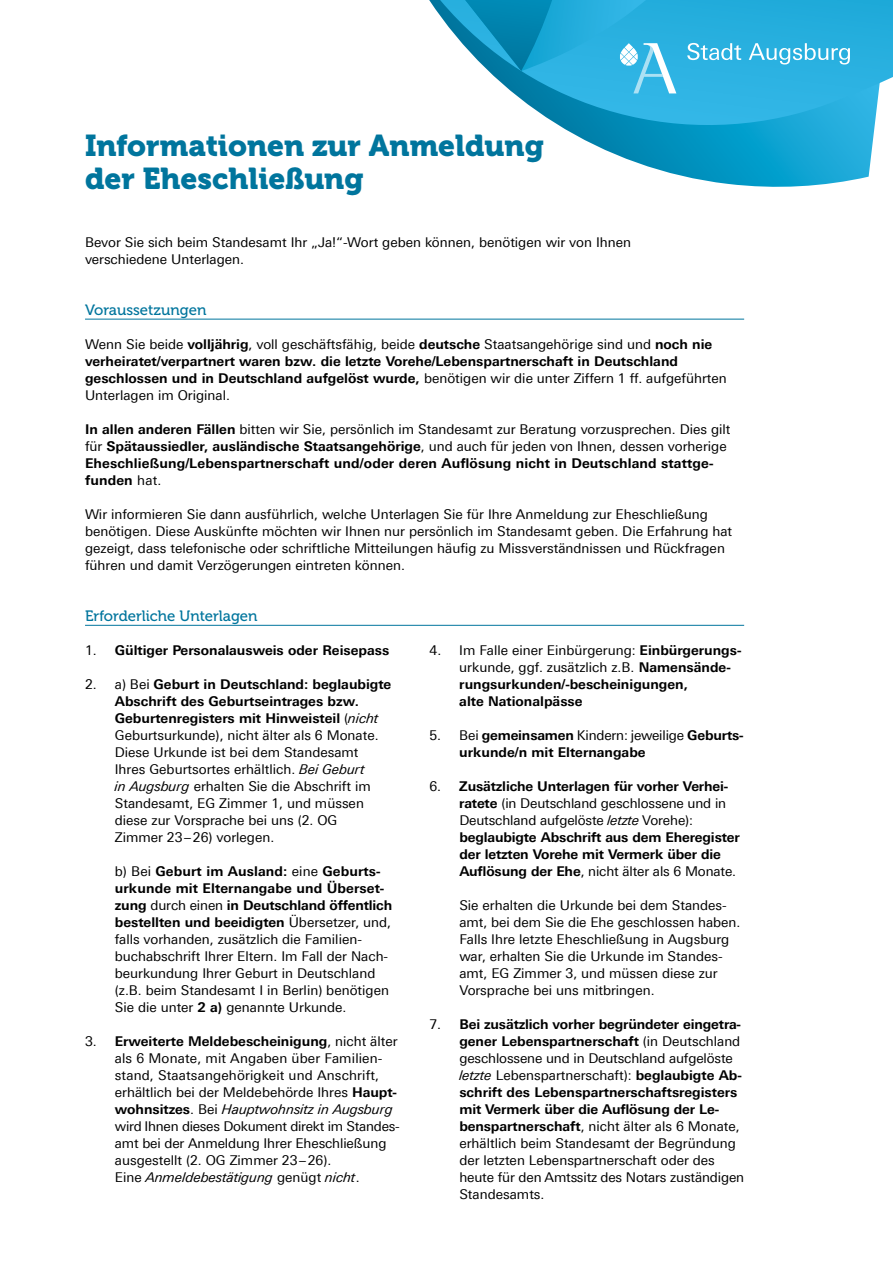
<style>
.page{position:relative;width:893px;height:1263px;background:#fff}
.page>*{position:absolute;margin:0;border:0;box-sizing:border-box;transform-origin:0 0}
.t1{font:30px/33px "Museo 900";color:#00759d}
.t2{font:15px "Museo 500";color:#00759d}
.t3{font:13.5px/17px "Univers For Augsburg";color:#000}
.t4{font:700 13.5px/17px "Univers For Augsburg";color:#000}
.s1{font-weight:400}
.s2{font-weight:700}
.s3{font-style:italic}
.s4{font-weight:400;font-style:italic}
</style>
<div class="page">
<svg style="left:429px;top:0;width:443px;height:187px"></svg>
<svg style="left:440px;top:0;width:453px;height:152px"></svg>
<hr style="left:85px;top:319px;width:659px;height:1px;background:#00759d">
<hr style="left:85px;top:625px;width:659px;height:1px;background:#00759d">
<svg style="left:687px;top:43px;width:54px;height:17px"></svg>
<svg style="left:749px;top:43px;width:101px;height:21px;background:#5cc2e6"></svg>
<svg style="left:465px;top:0;width:211px;height:93px;background:#32abd5"></svg>
<h1 class="t1" style="left:85px;top:129px;width:460px">Informationen zur Anmeldung der Eheschließung</h1>
<p class="t3" style="left:85px;top:233px;width:548px">Bevor Sie sich beim Standesamt Ihr „Ja!“-Wort geben können, benötigen wir von Ihnen verschiedene Unterlagen.</p>
<p class="t2" style="left:85px;top:301px;width:123px">Voraussetzungen</p>
<p class="t4" style="left:85px;top:335px;width:643px"><span class="s1">Wenn Sie beide</span> volljährig<span class="s1">, voll geschäftsfähig, beide</span> deutsche <span class="s1">Staatsangehörige sind und</span> noch nie verheiratet/verpartnert waren bzw. die letzte Vorehe/Lebenspartnerschaft in Deutschland geschlossen und in Deutschland aufgelöst wurde, <span class="s1">benötigen wir die unter Ziffern 1 ff. aufgeführten Unterlagen im Original.</span></p>
<p class="t4" style="left:85px;top:420px;width:647px">In allen anderen Fällen <span class="s1">bitten wir Sie, persönlich im Standesamt zur Beratung vorzusprechen. Dies gilt für</span> Spätaussiedler, ausländische Staatsangehörige<span class="s1">, und auch für jeden von Ihnen, dessen vorherige </span>Eheschließung/Lebenspartnerschaft und/oder deren Auflösung nicht in Deutschland stattge&shy;funden <span class="s1">hat.</span></p>
<p class="t3" style="left:85px;top:506px;width:649px">Wir informieren Sie dann ausführlich, welche Unterlagen Sie für Ihre Anmeldung zur Eheschließung benötigen. Diese Auskünfte möchten wir Ihnen nur persönlich im Standesamt geben. Die Erfahrung hat gezeigt, dass telefonische oder schriftliche Mitteilungen häufig zu Missverständnissen und Rückfragen führen und damit Verzögerungen eintreten können.</p>
<p class="t2" style="left:85px;top:607px;width:174px">Erforderliche Unterlagen</p>
<p class="t4" style="left:85px;top:641px;width:306px"><span class="s1">1.</span> Gültiger Personalausweis oder Reisepass</p>
<p class="t3" style="left:115px;top:676px;width:278px;text-indent:-30px">2. a) Bei <span class="s2">Geburt in Deutschland: beglaubigte Abschrift des Geburtseintrages bzw.<br>Geburtenregisters mit Hinweisteil</span> (<span class="s3">nicht </span>Geburtsurkunde), nicht älter als 6 Monate.<br>Diese Urkunde ist bei dem Standesamt Ihres Geburtsortes erhältlich. <span class="s3">Bei Geburt<br>in Augsburg</span> erhalten Sie die Abschrift im Standesamt, EG Zimmer 1, und müssen diese zur Vorsprache bei uns (2. OG<br>Zimmer 23–26) vorlegen.</p>
<p class="t3" style="left:115px;top:863px;width:279px">b) Bei <span class="s2">Geburt im Ausland:</span> eine <span class="s2">Geburts&shy;urkunde mit Elternangabe und Überset&shy;zung</span> durch einen <span class="s2">in Deutschland öffentlich bestellten und beeidigten</span> Übersetzer, und, falls vorhanden, zusätzlich die Familien&shy;buchabschrift Ihrer Eltern. Im Fall der Nach&shy;beurkundung Ihrer Geburt in Deutschland (z.B. beim Standesamt I in Berlin) benötigen Sie die unter <span class="s2">2 a)</span> genannte Urkunde.</p>
<p class="t3" style="left:115px;top:1033px;width:286px;text-indent:-30px">3. <span class="s2">Erweiterte Meldebescheinigung</span>, nicht älter als 6 Monate, mit Angaben über Familien&shy;stand, Staatsangehörigkeit und Anschrift, erhältlich bei der Meldebehörde Ihres <span class="s2">Haupt&shy;wohnsitzes</span>. Bei <span class="s3">Hauptwohnsitz in Augsburg </span>wird Ihnen dieses Dokument direkt im Standes&shy;amt bei der Anmeldung Ihrer Eheschließung ausgestellt (2. OG Zimmer 23–26).<br>Eine <span class="s3">Anmeldebestätigung</span> genügt <span class="s3">nicht</span>.</p>
<p class="t4" style="left:459px;top:642px;width:284px;text-indent:-30px"><span class="s1">4. Im Falle einer Einbürgerung:</span> Einbürgerungs&shy;<span class="s1">urkunde, ggf. zusätzlich z.B.</span> Namensände&shy;rungsurkunden/-bescheinigungen,<br>alte Nationalpässe</p>
<p class="t4" style="left:459px;top:727px;width:286px;text-indent:-30px"><span class="s1">5. Bei</span> gemeinsamen <span class="s1">Kindern: jeweilige</span> Geburts&shy;urkunde/n mit Elternangabe</p>
<p class="t4" style="left:459px;top:778px;width:282px;text-indent:-30px"><span class="s1">6.</span> Zusätzliche Unterlagen für vorher Verhei&shy;ratete <span class="s1">(in Deutschland geschlossene und in Deutschland aufgelöste</span> <span class="s4">letzte</span> <span class="s1">Vorehe): </span>beglaubigte Abschrift aus dem Eheregister der letzten Vorehe mit Vermerk über die Auflösung der Ehe<span class="s1">, nicht älter als 6 Monate.</span></p>
<p class="t3" style="left:459px;top:897px;width:283px">Sie erhalten die Urkunde bei dem Standes&shy;amt, bei dem Sie die Ehe geschlossen haben.<br>Falls Ihre letzte Eheschließung in Augsburg war, erhalten Sie die Urkunde im Standes&shy;amt, EG Zimmer 3, und müssen diese zur Vorsprache bei uns mitbringen.</p>
<p class="t3" style="left:459px;top:1016px;width:286px;text-indent:-30px">7. <span class="s2">Bei zusätzlich vorher begründeter eingetra&shy;gener Lebenspartnerschaft</span> (in Deutschland geschlossene und in Deutschland aufgelöste <span class="s3">letzte</span> Lebenspartnerschaft): <span class="s2">beglaubigte Ab&shy;schrift des Lebenspartnerschaftsregisters mit Vermerk über die Auflösung der Le&shy;benspartnerschaft</span>, nicht älter als 6 Monate, erhältlich beim Standesamt der Begründung der letzten Lebenspartnerschaft oder des heute für den Amtssitz des Notars zuständigen Standesamts.</p>
</div>
